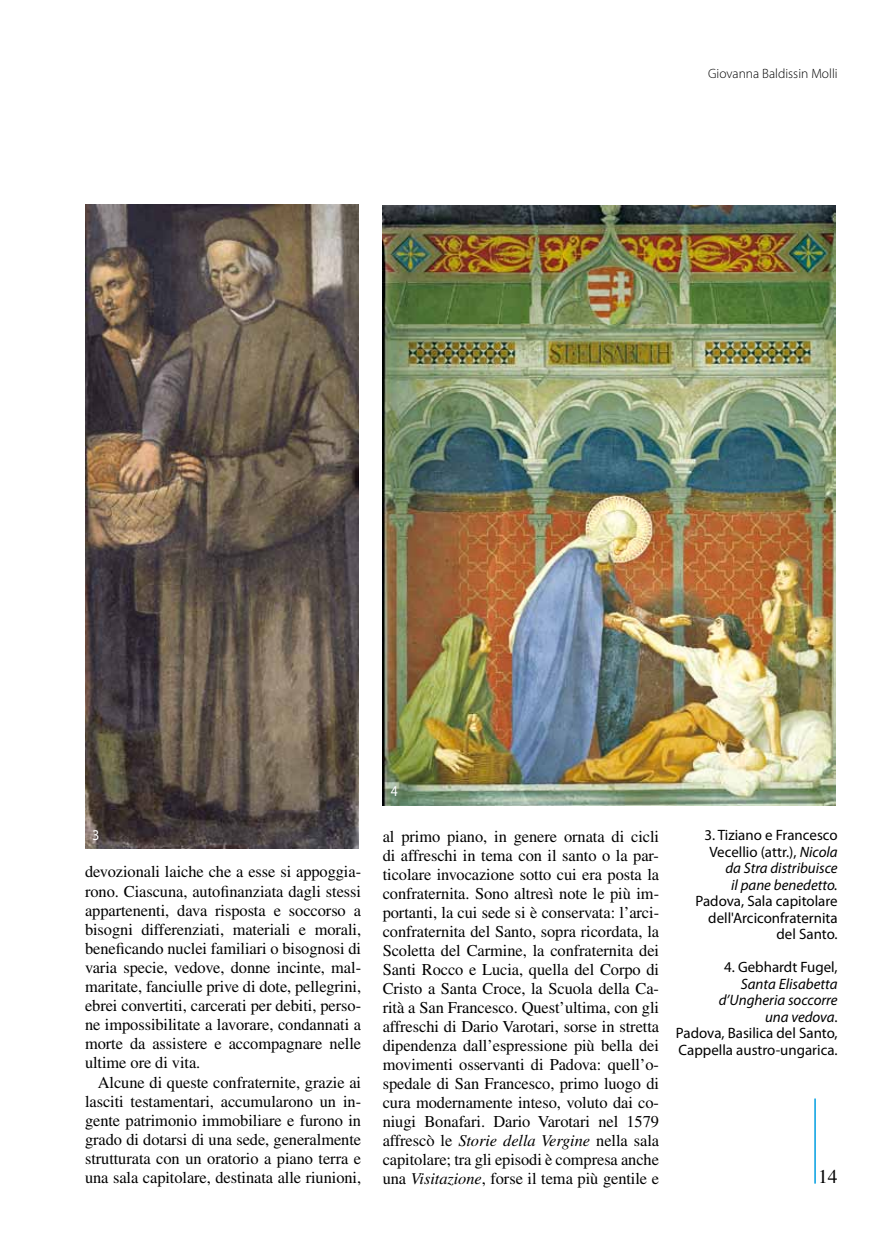
<style>
.page{position:relative;width:893px;height:1251px;background:#fff}
.page>*{position:absolute;margin:0;border:0;box-sizing:border-box;transform-origin:0 0}
.t1{font:19.5px "Times";color:#000}
.t2{font:16.5px/18.9px "Times";letter-spacing:-.005em;color:#000;text-align:justify}
.t3{font:15px/16.5px "Myriad Pro";color:#000;text-align:right}
.t4{font:15px "Myriad Pro";color:#fff;scale:.9 1}
.t5{font:300 13.5px "Myriad Pro";color:#000}
.s1{font-style:italic}
</style>
<div class="page">
<hr style="left:814px;top:1098px;width:2px;height:85px;background:#009ee0">
<img style="left:383px;top:205px;width:452px;height:600px">
<img style="left:85px;top:204px;width:274px;height:643px">
<p class="t5" style="left:708px;top:66px;width:131px">Giovanna Baldissin Molli</p>
<p class="t4" style="left:92px;top:825px;width:9px">3</p>
<p class="t2" style="left:85px;top:862px;width:278px">devozionali laiche che a esse si appoggia-</p>
<p class="t2" style="left:85px;top:881px;width:278px">rono. Ciascuna, autofinanziata dagli stessi</p>
<p class="t2" style="left:85px;top:900px;width:278px">appartenenti, dava risposta e soccorso a</p>
<p class="t2" style="left:85px;top:919px;width:278px">bisogni differenziati, materiali e morali,</p>
<p class="t2" style="left:85px;top:938px;width:278px">beneficando nuclei familiari o bisognosi di</p>
<p class="t2" style="left:85px;top:957px;width:278px">varia specie, vedove, donne incinte, mal-</p>
<p class="t2" style="left:85px;top:976px;width:278px">maritate, fanciulle prive di dote, pellegrini,</p>
<p class="t2" style="left:85px;top:995px;width:278px">ebrei convertiti, carcerati per debiti, perso-</p>
<p class="t2" style="left:85px;top:1014px;width:278px">ne impossibilitate a lavorare, condannati a</p>
<p class="t2" style="left:85px;top:1034px;width:278px">morte da assistere e accompagnare nelle</p>
<p class="t2" style="left:85px;top:1053px;width:117px">ultime ore di vita.</p>
<p class="t2" style="left:98px;top:1072px;width:265px">Alcune di queste confraternite, grazie ai</p>
<p class="t2" style="left:85px;top:1091px;width:278px">lasciti testamentari, accumularono un in-</p>
<p class="t2" style="left:85px;top:1110px;width:278px">gente patrimonio immobiliare e furono in</p>
<p class="t2" style="left:85px;top:1129px;width:278px">grado di dotarsi di una sede, generalmente</p>
<p class="t2" style="left:85px;top:1148px;width:278px">strutturata con un oratorio a piano terra e</p>
<p class="t2" style="left:85px;top:1167px;width:278px">una sala capitolare, destinata alle riunioni,</p>
<p class="t4" style="left:391px;top:782px;width:9px">4</p>
<p class="t2" style="left:383px;top:826px;width:278px">al primo piano, in genere ornata di cicli di affreschi in tema con il santo o la par&shy;ticolare invocazione sotto cui era posta la confraternita. Sono altresì note le più im&shy;portanti, la cui sede si è conservata: l’arci&shy;confraternita del Santo, sopra ricordata, la Scoletta del Carmine, la confraternita dei Santi Rocco e Lucia, quella del Corpo di Cristo a Santa Croce, la Scuola della Ca&shy;rità a San Francesco. Quest’ultima, con gli affreschi di Dario Varotari, sorse in stretta dipendenza dall’espressione più bella dei movimenti osservanti di Padova: quell’o&shy;spedale di San Francesco, primo luogo di cura modernamente inteso, voluto dai co&shy;niugi Bonafari. Dario Varotari nel 1579 affrescò le <span class="s1">Storie della Vergine</span> nella sala capitolare; tra gli episodi è compresa anche una <span class="s1">Visitazione</span>, forse il tema più gentile e</p>
<p class="t3" style="left:696px;top:826px;width:144px">3. Tiziano e Francesco<br>Vecellio (attr.), <span class="s1">Nicola da Stra distribuisce<br>il pane benedetto.<br></span>Padova, Sala capitolare dell'Arciconfraternita del Santo.</p>
<p class="t3" style="left:676px;top:958px;width:163px">4. Gebhardt Fugel,<br><span class="s1">Santa Elisabetta d’Ungheria soccorre<br>una vedova</span>.<br>Padova, Basilica del Santo,<br>Cappella austro-ungarica.</p>
<p class="t1" style="left:818px;top:1165px;width:21px">14</p>
</div>
